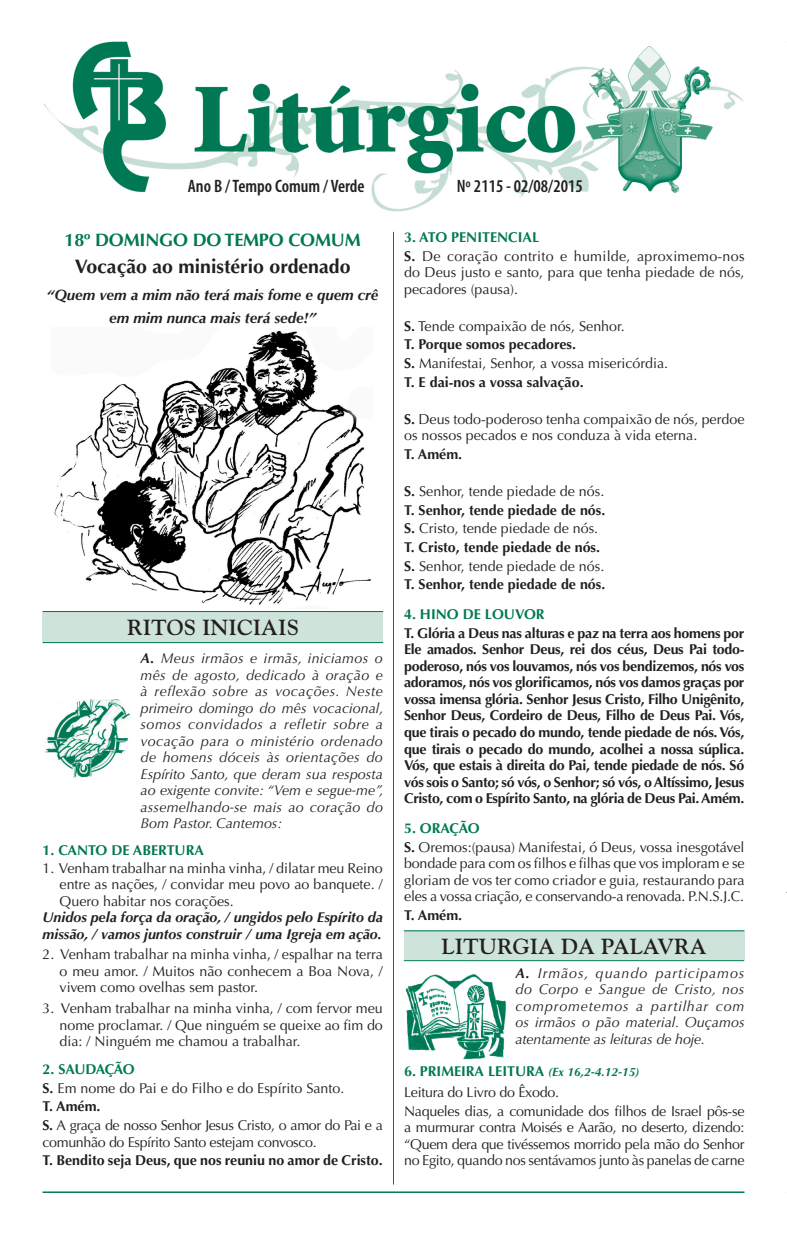
<style>
.page{position:relative;width:787px;height:1234px;background:#fff}
.page>*{position:absolute;margin:0;border:0;box-sizing:border-box;transform-origin:0 0}
.Fonte_do_Cabeçalho{font:700 21.75px "Goudy Std";color:#231f20}
.Fonte_do_Cabeçalho-2{font:700 19.5px "Optima LT Std";color:#231f20}
.Texto_Padrão_Respost{font:600 condensed 18px "Myriad Pro";color:#231f20}
.Fonte_do_Cabeçalho-3{font:700 18px "Optima LT Std";letter-spacing:-.01em;color:#007854}
.Título_Celebração{font:italic 700 15px/23.4px "Optima LT Std";color:#231f20;text-align:center}
.Texto_Padrão_com_S{font:700 14.25px/16.5px "Optima LT Std";color:#231f20;text-align:justify}
.Texto_Padrão_com_S-2{font:14.25px/16.5px "Optima LT Std";color:#231f20;text-align:justify}
.Texto_do_Animador{font:italic 14.25px/16.5px "Optima LT Std";letter-spacing:.005em;color:#231f20;text-align:justify}
.Estrofe_-_Cantos{font:14.25px/16.5px "Optima LT Std";color:#231f20;text-align:justify}
.Texto_Padrão_Respost-2{font:14.25px/16.5px "Optima LT Std";letter-spacing:-.02em;color:#231f20;text-align:justify}
.Refrão{font:italic 700 14.25px/16.5px "Optima LT Std";color:#231f20}
.Texto_Padrão_com_S-3{font:14.25px/16.5px "Optima LT Std";letter-spacing:-.025em;color:#231f20}
.Texto_Padrão_Respost-3{font:700 14.25px "Optima LT Std";color:#231f20}
.Texto_do_Animador-2{font:700 14.25px "Optima LT Std";color:#007854}
.Principais_Subtítulo{font:700 14.25px "Optima LT Std";color:#007854}
.Texto_Padrão_Respost-4{font:700 14.25px "Optima LT Std";color:#007854}
.Principais_Subtítulo-2{font:700 14.25px "Optima LT Std";letter-spacing:-.035em;color:#007854}
.s1{font-weight:700}
.s2{font-style:italic;font-size:12px}
</style>
<div class="page">
<img style="left:43px;top:42px;width:701px;height:169px">
<div style="left:43px;top:611px;width:340px;height:31px;background:#cee4da"></div>
<hr style="left:43px;top:611px;width:340px;height:1px;background:#007854">
<hr style="left:43px;top:642px;width:340px;height:1px;background:#007854">
<hr style="left:42px;top:1191px;width:702px;height:1px;background:#007854">
<hr style="left:393px;top:232px;width:1px;height:952px;background:#007854">
<img style="left:45px;top:699px;width:85px;height:79px">
<div style="left:404px;top:930px;width:340px;height:30px;background:#cee4da"></div>
<hr style="left:404px;top:930px;width:340px;height:1px;background:#007854">
<hr style="left:404px;top:960px;width:340px;height:1px;background:#007854">
<img style="left:405px;top:974px;width:102px;height:85px">
<img style="left:54px;top:331px;width:317px;height:274px">
<p class="Texto_Padrão_Respost" style="left:188px;top:175px;width:178px">Ano B / Tempo Comum / Verde</p>
<p class="Texto_Padrão_Respost" style="left:457px;top:175px;width:127px">Nº 2115 - 02/08/2015</p>
<p class="Fonte_do_Cabeçalho-3" style="left:65px;top:229px;width:298px">18º DOMINGO DO TEMPO COMUM</p>
<p class="Fonte_do_Cabeçalho-2" style="left:75px;top:255px;width:277px">Vocação ao ministério ordenado</p>
<p class="Título_Celebração" style="left:47px;top:283px;width:333px">“Quem vem a mim não terá mais fome e quem crê em mim nunca mais terá sede!”</p>
<p class="Fonte_do_Cabeçalho" style="left:127px;top:614px;width:173px">RITOS INICIAIS</p>
<p class="Texto_do_Animador" style="left:140px;top:650px;width:244px"><span class="s1">A.</span> Meus irmãos e irmãs, iniciamos o mês de agosto, dedicado à oração e à reflexão sobre as vocações. Neste primeiro domingo do mês vocacional, somos convidados a refletir sobre a vocação para o ministério ordenado de homens dóceis às orientações do Espírito Santo, que deram sua resposta ao exigente convite: “Vem e segue-me”, assemelhando-se mais ao coração do Bom Pastor. Cantemos:</p>
<p class="Texto_do_Animador-2" style="left:42px;top:841px;width:163px">1. CANTO DE ABERTURA</p>
<p class="Estrofe_-_Cantos" style="left:60px;top:859px;width:325px;text-indent:-17px">1. Venham trabalhar na minha vinha, / dilatar meu Reino entre as nações, / convidar meu povo ao banquete. / Quero habitar nos corações.</p>
<p class="Refrão" style="left:42px;top:908px;width:342px">Unidos pela força da oração, / ungidos pelo Espírito da missão, / vamos juntos construir / uma Igreja em ação.</p>
<p class="Estrofe_-_Cantos" style="left:60px;top:946px;width:325px;text-indent:-17px">2. Venham trabalhar na minha vinha, / espalhar na terra o meu amor. / Muitos não conhecem a Boa Nova, / vivem como ovelhas sem pastor.</p>
<p class="Estrofe_-_Cantos" style="left:60px;top:1000px;width:325px;text-indent:-17px">3. Venham trabalhar na minha vinha, / com fervor meu nome proclamar. / Que ninguém se queixe ao fim do dia: / Ninguém me chamou a trabalhar.</p>
<p class="Principais_Subtítulo-2" style="left:42px;top:1060px;width:94px">2. SAUDAÇÃO</p>
<p class="Texto_Padrão_com_S-2" style="left:42px;top:1079px;width:303px"><span class="s1">S.</span> Em nome do Pai e do Filho e do Espírito Santo.</p>
<p class="Texto_Padrão_Respost-3" style="left:42px;top:1098px;width:60px">T. Amém.</p>
<p class="Texto_Padrão_com_S-3" style="left:42px;top:1116px;width:342px"><span class="s1">S.</span> A graça de nosso Senhor Jesus Cristo, o amor do Pai e a comunhão do Espírito Santo estejam convosco.</p>
<p class="Texto_Padrão_Respost-3" style="left:42px;top:1151px;width:342px">T. Bendito seja Deus, que nos reuniu no amor de Cristo.</p>
<p class="Texto_Padrão_Respost-4" style="left:404px;top:229px;width:137px">3. ATO PENITENCIAL</p>
<p class="Texto_Padrão_com_S-2" style="left:404px;top:247px;width:342px"><span class="s1">S.</span> De coração contrito e humilde, aproximemo-nos do Deus justo e santo, para que tenha piedade de nós, pecadores (pausa).</p>
<p class="Texto_Padrão_com_S-2" style="left:404px;top:318px;width:222px"><span class="s1">S.</span> Tende compaixão de nós, Senhor.</p>
<p class="Texto_Padrão_com_S" style="left:404px;top:336px;width:173px">T. Porque somos pecadores.</p>
<p class="Texto_Padrão_com_S-2" style="left:404px;top:355px;width:265px"><span class="s1">S.</span> Manifestai, Senhor, a vossa misericórdia.</p>
<p class="Texto_Padrão_com_S" style="left:404px;top:373px;width:181px">T. E dai-nos a vossa salvação.</p>
<p class="Texto_Padrão_com_S-2" style="left:404px;top:411px;width:342px"><span class="s1">S.</span> Deus todo-poderoso tenha compaixão de nós, perdoe os nossos pecados e nos conduza à vida eterna.</p>
<p class="Texto_Padrão_com_S" style="left:404px;top:446px;width:60px">T. Amém.</p>
<p class="Texto_Padrão_com_S-2" style="left:404px;top:483px;width:202px"><span class="s1">S.</span> Senhor, tende piedade de nós.</p>
<p class="Texto_Padrão_com_S" style="left:404px;top:502px;width:203px">T. Senhor, tende piedade de nós.</p>
<p class="Texto_Padrão_com_S-2" style="left:404px;top:520px;width:196px"><span class="s1">S.</span> Cristo, tende piedade de nós.</p>
<p class="Texto_Padrão_com_S" style="left:404px;top:539px;width:197px">T. Cristo, tende piedade de nós.</p>
<p class="Texto_Padrão_com_S-2" style="left:404px;top:557px;width:202px"><span class="s1">S.</span> Senhor, tende piedade de nós.</p>
<p class="Texto_Padrão_com_S" style="left:404px;top:576px;width:203px">T. Senhor, tende piedade de nós.</p>
<p class="Principais_Subtítulo" style="left:404px;top:606px;width:142px">4. HINO DE LOUVOR</p>
<p class="Texto_Padrão_com_S" style="left:404px;top:625px;width:342px">T. Glória a Deus nas alturas e paz na terra aos homens por Ele amados. Senhor Deus, rei dos céus, Deus Pai todo&shy;poderoso, nós vos louvamos, nós vos bendizemos, nós vos adoramos, nós vos glorificamos, nós vos damos graças por vossa imensa glória. Senhor Jesus Cristo, Filho Unigênito, Senhor Deus, Cordeiro de Deus, Filho de Deus Pai. Vós, que tirais o pecado do mundo, tende piedade de nós. Vós, que tirais o pecado do mundo, acolhei a nossa súplica.<br>Vós, que estais à direita do Pai, tende piedade de nós. Só vós sois o Santo; só vós, o Senhor; só vós, o Altíssimo, Jesus Cristo, com o Espírito Santo, na glória de Deus Pai. Amém.</p>
<p class="Principais_Subtítulo" style="left:404px;top:819px;width:77px">5. ORAÇÃO</p>
<p class="Texto_Padrão_com_S-2" style="left:404px;top:838px;width:342px"><span class="s1">S.</span> Oremos:(pausa) Manifestai, ó Deus, vossa inesgotável bondade para com os filhos e filhas que vos imploram e se gloriam de vos ter como criador e guia, restaurando para eles a vossa criação, e conservando-a renovada. P.N.S.J.C.</p>
<p class="Texto_Padrão_com_S" style="left:404px;top:906px;width:60px">T. Amém.</p>
<p class="Fonte_do_Cabeçalho" style="left:441px;top:932px;width:267px">LITURGIA DA PALAVRA</p>
<p class="Texto_do_Animador" style="left:515px;top:964px;width:230px"><span class="s1">A.</span> Irmãos, quando participamos do Corpo e Sangue de Cristo, nos comprometemos a partilhar com os irmãos o pão material. Ouçamos atentamente as leituras de hoje.</p>
<p class="Texto_do_Animador-2" style="left:404px;top:1063px;width:237px">6. PRIMEIRA LEITURA <span class="s2">(Ex 16,2-4.12-15)</span></p>
<p class="Texto_Padrão_Respost-2" style="left:404px;top:1084px;width:156px">Leitura do Livro do Êxodo.</p>
<p class="Texto_Padrão_Respost-2" style="left:404px;top:1102px;width:342px">Naqueles dias, a comunidade dos filhos de Israel pôs-se a murmurar contra Moisés e Aarão, no deserto, dizendo: “Quem dera que tivéssemos morrido pela mão do Senhor no Egito, quando nos sentávamos junto às panelas de carne</p>
</div>
